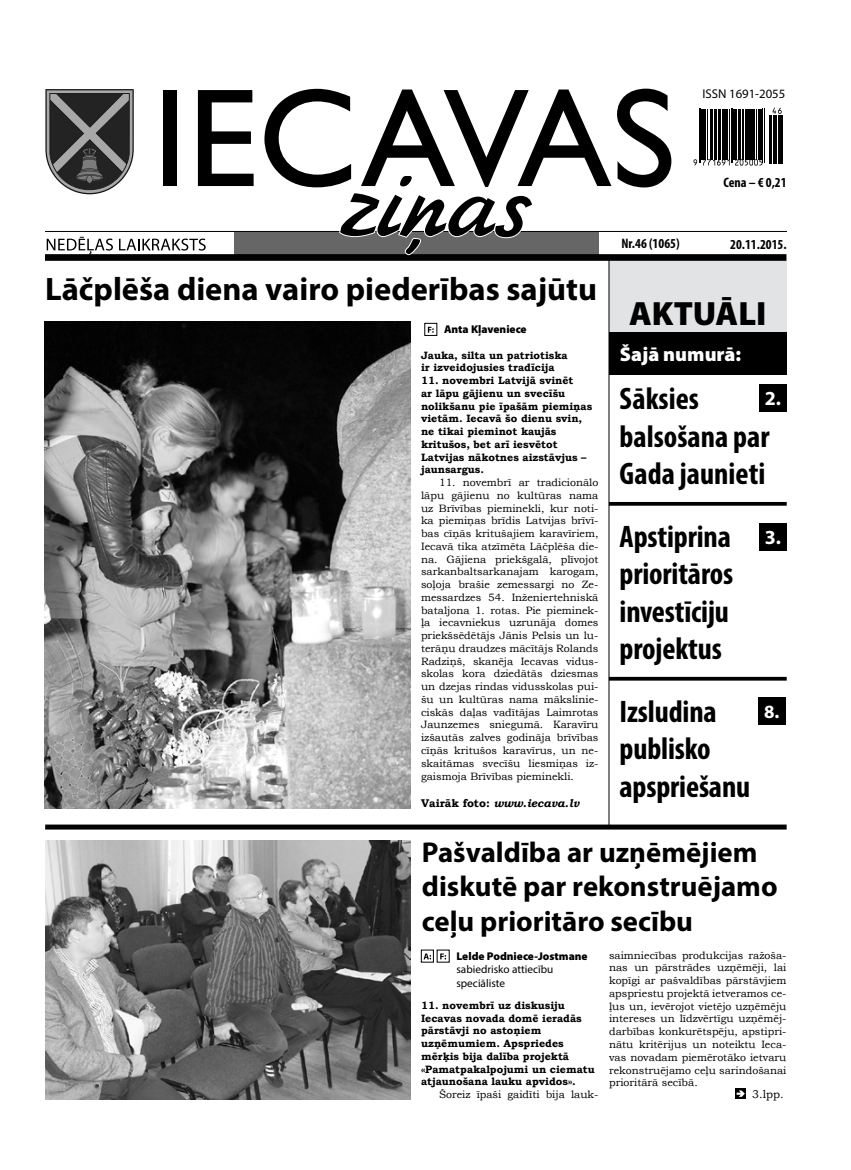
<style>
.page{position:relative;width:851px;height:1170px;background:#fff}
.page>*{position:absolute;margin:0;border:0;box-sizing:border-box;transform-origin:0 0}
.t1{font:900 33.75px "Myriad Pro";color:#000}
.t2{font:700 32.5px "Myriad Pro";color:#000}
.t3{font:700 condensed 31.25px/37.5px "Myriad Pro";letter-spacing:-.005em;color:#000}
.t4{font:700 28.75px/34.5px "Myriad Pro";color:#000}
.t5{font:900 20px "Myriad Pro";color:#fff}
.t6{font:700 20px "Myriad Pro";color:#fff}
.t7{font:700 18.75px "Myriad Pro";color:#fff}
.t8{font:700 condensed 13.75px "Myriad Pro";color:#000}
.t9{font:12.75px "Myriad Pro";color:#000}
.t10{font:900 11.25px "Myriad Pro";color:#000}
.t11{font:11.25px/13.5px "Myriad Pro";color:#000}
.t12{font:italic 700 11.25px "Bookman Old Style";color:#000}
.t13{font:11.25px "Bookman Old Style";color:#000}
.t14{font:10.62px/12.8px "Bookman Old Style";color:#000;text-align:justify}
.t15{font:700 10.62px/12.8px "Bookman Old Style";color:#000}
.s1{font-style:normal}
</style>
<div class="page">
<div style="left:234px;top:232px;width:364px;height:22px;background:#666"></div>
<hr style="left:45px;top:231px;width:741px;height:1px;background:#000">
<div style="left:45px;top:254px;width:741px;height:7px;background:#000"></div>
<svg style="left:47px;top:237px;width:66px;height:17px"></svg>
<svg style="left:119px;top:238px;width:87px;height:12px"></svg>
<div style="left:163px;top:90px;width:13px;height:96px;background:#000"></div>
<svg style="left:198px;top:90px;width:55px;height:96px"></svg>
<svg style="left:617px;top:89px;width:54px;height:98px"></svg>
<svg style="left:264px;top:89px;width:347px;height:167px"></svg>
<svg style="left:45px;top:89px;width:89px;height:105px;background:#5d5d5d"></svg>
<hr style="left:608px;top:502px;width:178px;height:3px;background:#000">
<svg style="left:609px;top:676px;width:177px;height:4px"></svg>
<div style="left:609px;top:261px;width:177px;height:71px;background:#e2e3e4"></div>
<div style="left:609px;top:332px;width:177px;height:42px;background:#000"></div>
<div style="left:759px;top:384px;width:27px;height:27px;background:#000"></div>
<div style="left:759px;top:523px;width:27px;height:27px;background:#000"></div>
<hr style="left:699px;top:109px;width:1px;height:54px;background:#000">
<hr style="left:700px;top:109px;width:1px;height:54px;background:#000">
<hr style="left:701px;top:109px;width:2px;height:51px;background:#000">
<hr style="left:704px;top:109px;width:1px;height:51px;background:#000">
<hr style="left:707px;top:109px;width:1px;height:51px;background:#000">
<hr style="left:710px;top:109px;width:1px;height:51px;background:#000">
<hr style="left:711px;top:109px;width:1px;height:51px;background:#000">
<hr style="left:714px;top:109px;width:1px;height:51px;background:#000">
<hr style="left:716px;top:109px;width:1px;height:51px;background:#000">
<hr style="left:717px;top:109px;width:3px;height:51px;background:#000">
<hr style="left:721px;top:109px;width:1px;height:51px;background:#000">
<hr style="left:723px;top:109px;width:2px;height:51px;background:#000">
<svg style="left:693px;top:159px;width:36px;height:6px"></svg>
<hr style="left:726px;top:109px;width:2px;height:51px;background:#000">
<hr style="left:729px;top:109px;width:1px;height:51px;background:#000">
<hr style="left:730px;top:109px;width:1px;height:54px;background:#000">
<hr style="left:732px;top:109px;width:1px;height:54px;background:#000">
<hr style="left:733px;top:109px;width:1px;height:51px;background:#000">
<hr style="left:735px;top:109px;width:2px;height:51px;background:#000">
<hr style="left:738px;top:109px;width:2px;height:51px;background:#000">
<hr style="left:741px;top:109px;width:1px;height:51px;background:#000">
<hr style="left:743px;top:109px;width:1px;height:51px;background:#000">
<hr style="left:745px;top:109px;width:2px;height:51px;background:#000">
<hr style="left:748px;top:109px;width:2px;height:51px;background:#000">
<hr style="left:751px;top:109px;width:1px;height:51px;background:#000">
<hr style="left:752px;top:109px;width:2px;height:51px;background:#000">
<hr style="left:756px;top:109px;width:1px;height:51px;background:#000">
<svg style="left:735px;top:159px;width:27px;height:6px"></svg>
<hr style="left:757px;top:109px;width:1px;height:51px;background:#000">
<hr style="left:759px;top:109px;width:2px;height:51px;background:#000">
<hr style="left:762px;top:109px;width:1px;height:54px;background:#000">
<hr style="left:763px;top:109px;width:1px;height:54px;background:#000">
<hr style="left:769px;top:115px;width:1px;height:48px;background:#000">
<hr style="left:770px;top:115px;width:2px;height:48px;background:#000">
<hr style="left:773px;top:115px;width:2px;height:48px;background:#000">
<hr style="left:776px;top:115px;width:1px;height:48px;background:#000">
<hr style="left:777px;top:115px;width:1px;height:48px;background:#000">
<svg style="left:772px;top:108px;width:9px;height:6px"></svg>
<hr style="left:779px;top:115px;width:1px;height:48px;background:#000">
<hr style="left:780px;top:115px;width:3px;height:48px;background:#000">
<hr style="left:608px;top:260px;width:1px;height:567px;background:#000">
<div style="left:758px;top:697px;width:27px;height:27px;background:#000"></div>
<div style="left:45px;top:824px;width:741px;height:5px;background:#000"></div>
<svg style="left:428px;top:327px;width:5px;height:6px"></svg>
<svg style="left:735px;top:1088px;width:11px;height:10px"></svg>
<svg style="left:736px;top:1090px;width:8px;height:6px"></svg>
<svg style="left:423px;top:953px;width:8px;height:6px"></svg>
<svg style="left:440px;top:953px;width:6px;height:6px"></svg>
<img style="left:45px;top:840px;width:365px;height:258px">
<svg style="left:418px;top:824px;width:165px;height:1px"></svg>
<img style="left:45px;top:321px;width:365px;height:487px">
<p class="t9" style="left:702px;top:86px;width:84px">ISSN 1691-2055</p>
<p class="t8" style="left:723px;top:174px;width:65px">Cena – € 0,21</p>
<h2 class="t2" style="left:45px;top:268px;width:553px">Lāčplēša diena vairo piederības sajūtu</h2>
<p class="t10" style="left:444px;top:322px;width:84px">Anta Kļaveniece</p>
<p class="t15" style="left:421px;top:348px;width:148px">Jauka, silta un patriotiska ir izveidojusies tradīcija</p>
<p class="t15" style="left:421px;top:374px;width:173px">11. novembri Latvijā svinēt<br>ar lāpu gājienu un svecīšu nolikšanu pie īpašām piemiņas vietām. Iecavā šo dienu svin, ne tikai pieminot kaujās kritušos, bet arī iesvētot<br>Latvijas nākotnes aizstāvjus – jaunsargus.</p>
<p class="t14" style="left:421px;top:476px;width:179px;text-indent:18px">11. novembrī ar tradicionālo lāpu gājienu no kultūras nama uz Brīvības pieminekli, kur noti&shy;ka piemiņas brīdis Latvijas brīvī&shy;bas cīņās kritušajiem karavīriem, Iecavā tika atzīmēta Lāčplēša die&shy;na. Gājiena priekšgalā, plīvojot sarkanbaltsarkanajam karogam, soļoja brašie zemessargi no Ze&shy;messardzes 54. Inženiertehniskā bataljona 1. rotas. Pie pieminek&shy;ļa iecavniekus uzrunāja domes priekšsēdētājs Jānis Pelsis un lu&shy;terāņu draudzes mācītājs Rolands Radziņš, skanēja Iecavas vidus&shy;skolas kora dziedātās dziesmas un dzejas rindas vidusskolas pui&shy;šu un kultūras nama mākslinie&shy;ciskās daļas vadītājas Laimrotas Jaunzemes sniegumā. Karavīru izšautās zalves godināja brīvības cīņās kritušos karavīrus, un ne&shy;skaitāmas svecīšu liesmiņas iz&shy;gaismoja Brīvības pieminekli.</p>
<p class="t12" style="left:421px;top:794px;width:159px"><span class="s1">Vairāk foto:</span> www.iecava.lv</p>
<p class="t8" style="left:621px;top:234px;width:60px">Nr.46 (1065)</p>
<p class="t8" style="left:730px;top:235px;width:58px">20.11.2015.</p>
<h1 class="t1" style="left:629px;top:294px;width:139px">AKTUĀLI</h1>
<h3 class="t5" style="left:619px;top:342px;width:123px">Šajā numurā:</h3>
<h3 class="t3" style="left:619px;top:379px;width:151px">Sāksies balsošana par<br>Gada jaunieti</h3>
<h3 class="t3" style="left:619px;top:516px;width:115px">Apstiprina prioritāros investīciju projektus</h3>
<h3 class="t3" style="left:619px;top:691px;width:132px">Izsludina publisko apspriešanu</h3>
<h3 class="t6" style="left:764px;top:385px;width:18px">2.</h3>
<h3 class="t6" style="left:764px;top:524px;width:18px">3.</h3>
<h3 class="t7" style="left:764px;top:699px;width:17px">8.</h3>
<h3 class="t4" style="left:422px;top:834px;width:357px">Pašvaldība ar uzņēmējiem diskutē par rekonstruējamo ceļu prioritāro secību</h3>
<p class="t10" style="left:456px;top:949px;width:133px">Lelde Podniece-Jostmane</p>
<p class="t11" style="left:456px;top:962px;width:98px">sabiedrisko attiecību speciāliste</p>
<p class="t15" style="left:421px;top:998px;width:175px">11. novembrī uz diskusiju<br>Iecavas novada domē ieradās pārstāvji no astoņiem uzņēmumiem. Apspriedes mērķis bija dalība projektā «Pamatpakalpojumi un ciematu atjaunošana lauku apvidos».</p>
<p class="t14" style="left:439px;top:1088px;width:161px">Šoreiz īpaši gaidīti bija lauk-</p>
<p class="t14" style="left:609px;top:948px;width:179px">saimniecības produkcijas ražoša&shy;nas un pārstrādes uzņēmēji, lai kopīgi ar pašvaldības pārstāvjiem apspriestu projektā ietveramos ce&shy;ļus un, ievērojot vietējo uzņēmēju intereses un līdzvērtīgu uzņēmēj&shy;darbības konkurētspēju, apstipri&shy;nātu kritērijus un noteiktu Ieca&shy;vas novadam piemērotāko ietvaru rekonstruējamo ceļu sarindošanai prioritārā secībā.</p>
<p class="t13" style="left:752px;top:1086px;width:33px">3.lpp.</p>
</div>
